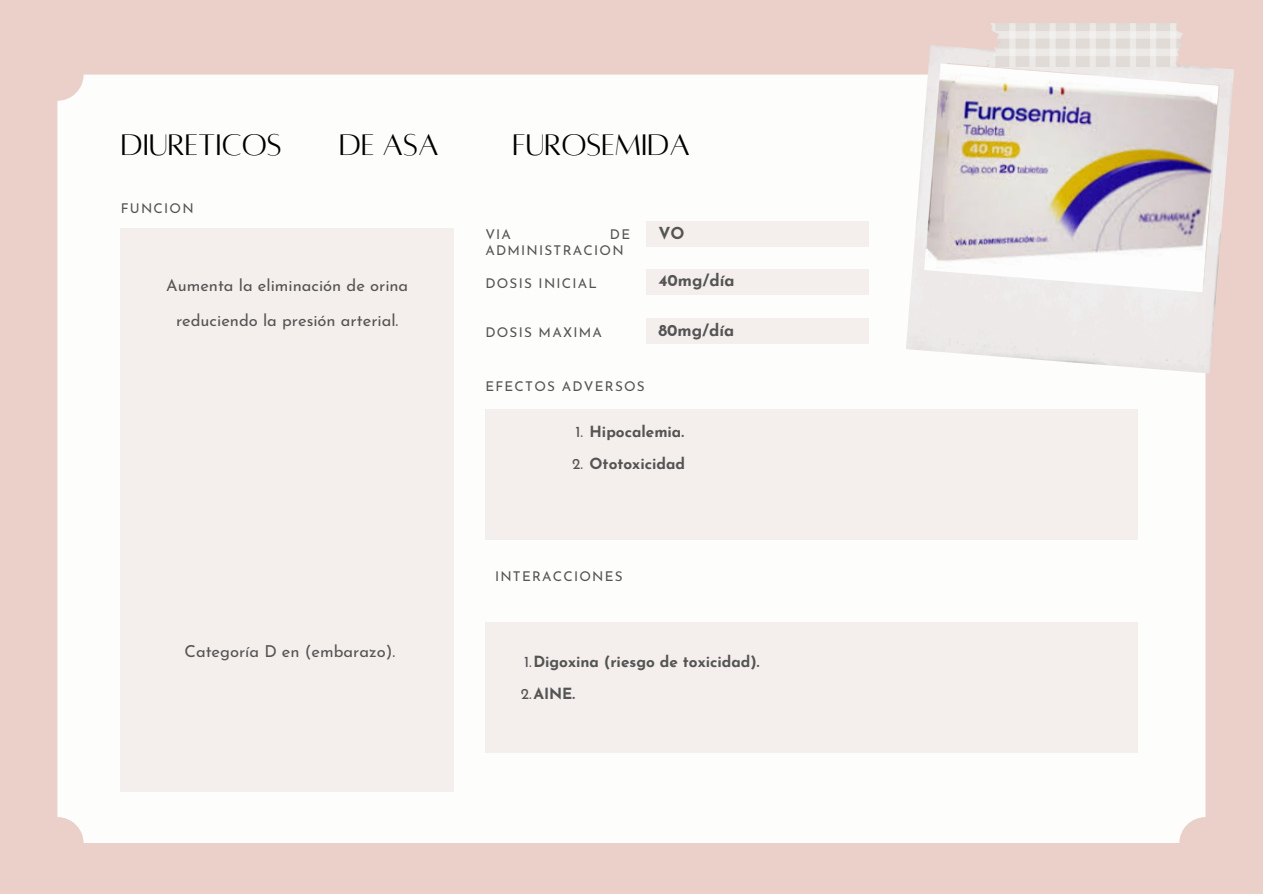
<style>
.page{position:relative;width:1263px;height:894px;background:#fff}
.page>*{position:absolute;margin:0;border:0;box-sizing:border-box;transform-origin:0 0}
.t1{font:32.85px "Alta regular";color:#000}
.t2{font:16.5px/34.8px "Josefin Sans";color:#545454;text-align:center}
.t3{font:700 16.5px "Josefin Sans";color:#545454}
.t4{font:700 15.45px "Josefin Sans";color:#545454}
.t5{font:13.5px/15.8px "Josefin Sans";letter-spacing:.09em;color:#545454}
.s1{font-weight:400}
</style>
<div class="page">
<div style="left:0;top:0;width:1263px;height:893px;background:#ead0c8"></div>
<div style="left:57px;top:75px;width:1148px;height:768px;background:#fdfdfc;border-radius:26px"></div>
<div style="left:121px;top:228px;width:333px;height:563px;background:#f4efec"></div>
<div style="left:485px;top:409px;width:653px;height:130px;background:#f4efec"></div>
<div style="left:647px;top:221px;width:222px;height:26px;background:#f4efec"></div>
<div style="left:647px;top:269px;width:222px;height:25px;background:#f4efec"></div>
<div style="left:647px;top:318px;width:222px;height:25px;background:#f4efec"></div>
<img style="left:906px;top:45px;width:328px;height:328px">
<img style="left:924px;top:63px;width:295px;height:229px">
<img style="left:984px;top:24px;width:198px;height:42px">
<div style="left:485px;top:622px;width:653px;height:130px;background:#f4efec"></div>
<h1 class="t1" style="left:121px;top:129px;width:162px">DIURETICOS</h1>
<h1 class="t1" style="left:339px;top:129px;width:101px">DE ASA</h1>
<h1 class="t1" style="left:513px;top:129px;width:179px">FUROSEMIDA</h1>
<p class="t5" style="left:121px;top:201px;width:74px">FUNCION</p>
<p class="t2" style="left:166px;top:269px;width:244px">Aumenta la eliminación de orina reduciendo la presión arterial.</p>
<p class="t2" style="left:185px;top:635px;width:212px">Categoría D en (embarazo).</p>
<h4 class="t5" style="left:485px;top:228px;width:27px">VIA</h4>
<h4 class="t5" style="left:485px;top:228px;width:146px;text-indent:125px">DE<br>ADMINISTRACION</h4>
<h4 class="t5" style="left:485px;top:277px;width:113px">DOSIS INICIAL</h4>
<p class="t5" style="left:485px;top:326px;width:118px">DOSIS MAXIMA</p>
<p class="t3" style="left:658px;top:227px;width:28px">VO</p>
<p class="t3" style="left:658px;top:273px;width:78px">40mg/día</p>
<p class="t3" style="left:658px;top:323px;width:77px">80mg/día</p>
<p class="t5" style="left:485px;top:379px;width:161px">EFECTOS ADVERSOS</p>
<p class="t4" style="left:575px;top:425px;width:110px"><span class="s1">1.</span> Hipocalemia.</p>
<p class="t4" style="left:572px;top:457px;width:115px"><span class="s1">2.</span> Ototoxicidad</p>
<p class="t5" style="left:495px;top:569px;width:129px">INTERACCIONES</p>
<p class="t4" style="left:524px;top:655px;width:237px"><span class="s1">1.</span>Digoxina (riesgo de toxicidad).</p>
<p class="t4" style="left:521px;top:687px;width:56px"><span class="s1">2.</span>AINE.</p>
</div>
